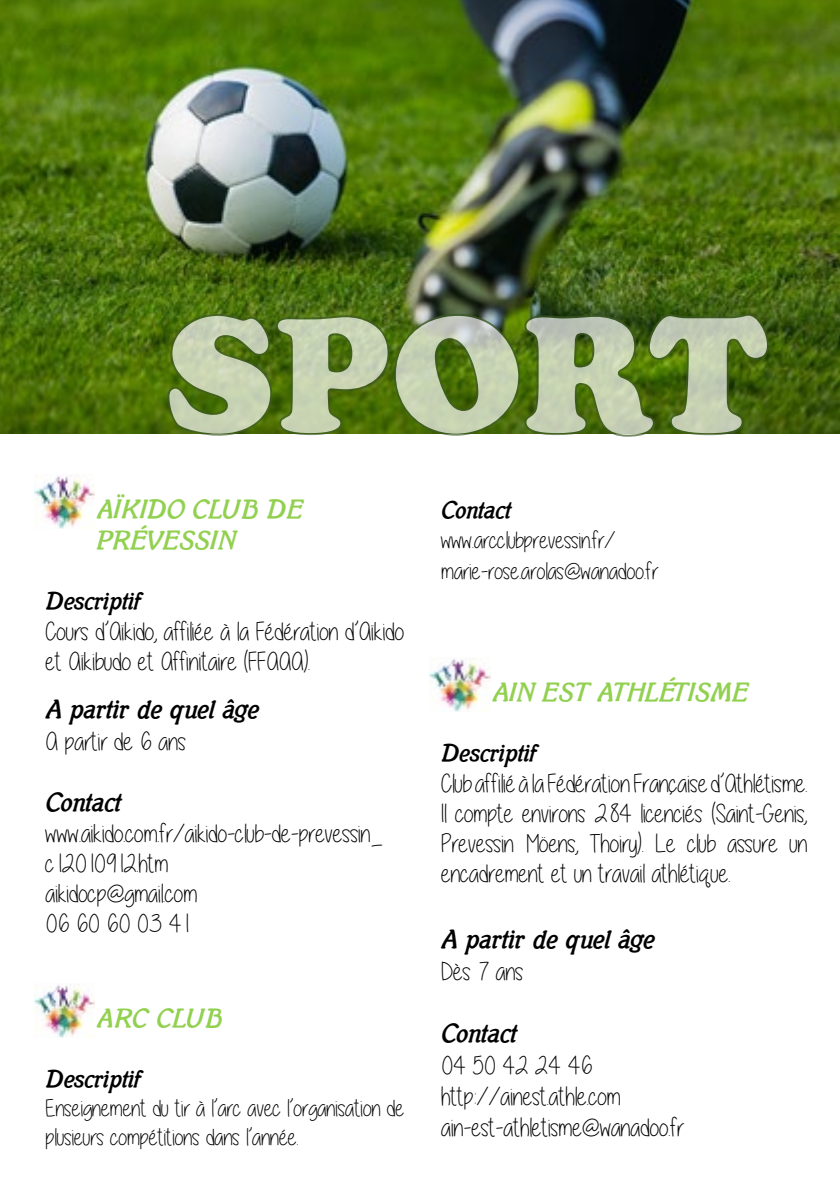
<style>
.page{position:relative;width:840px;height:1191px;background:#fff}
.page>*{position:absolute;margin:0;border:0;box-sizing:border-box;transform-origin:0 0}
.t1{font:26px/30px "Alittlesunshine";color:#000}
.t2{font:700 26px "Mutter Krause Halbfett";color:#000}
.t3{font:700 26px/31.2px "Mutter Krause Halbfett";color:#92d050}
.t4{font:24px/28.8px "Alittlesunshine";color:#000}
.t5{font:700 24px "Mutter Krause Halbfett";color:#000}
</style>
<div class="page">
<img style="left:0;top:0;width:839px;height:434px">
<svg style="left:166px;top:313px;width:603px;height:124px;background:#91a56f"></svg>
<img style="left:34px;top:475px;width:61px;height:53px">
<img style="left:429px;top:658px;width:61px;height:53px">
<img style="left:34px;top:984px;width:61px;height:53px">
<p class="t3" style="left:97px;top:493px;width:208px">AÏKIDO CLUB DE<br>PRÉVESSIN</p>
<p class="t5" style="left:46px;top:586px;width:98px">Descriptif</p>
<p class="t1" style="left:46px;top:616px;width:360px">Cours d’Aïkido, affiliée à la Fédération d’Aïkido et Aïkibudo et Affinitaire (FFAAA).</p>
<p class="t2" style="left:46px;top:693px;width:215px">A partir de quel âge</p>
<p class="t1" style="left:46px;top:727px;width:142px">A partir de 6 ans</p>
<p class="t2" style="left:46px;top:785px;width:78px">Contact</p>
<p class="t1" style="left:46px;top:818px;width:338px">www.aikido.com.fr/aikido-club-de-prevessin_ c12010912.htm<br>aikidocp@gmail.com<br>06 60 60 03 41</p>
<p class="t3" style="left:97px;top:1002px;width:127px">ARC CLUB</p>
<p class="t5" style="left:46px;top:1063px;width:98px">Descriptif</p>
<p class="t4" style="left:46px;top:1094px;width:360px">Enseignement du tir à l’arc avec l’organisation de plusieurs compétitions dans l’année.</p>
<p class="t5" style="left:441px;top:495px;width:72px">Contact</p>
<p class="t4" style="left:441px;top:524px;width:218px;line-height:31.2px">www.arcclubprevessin.fr/ marie-rose.arolas@wanadoo.fr</p>
<p class="t3" style="left:492px;top:676px;width:257px">AIN EST ATHLÉTISME</p>
<p class="t5" style="left:441px;top:738px;width:98px">Descriptif</p>
<p class="t1" style="left:441px;top:768px;width:367px;text-align:justify">Club affilié à la Fédération Française d’Athlétisme.<br>Il compte environs 284 licenciés (Saint-Genis, Prevessin Möens, Thoiry). Le club assure un encadrement et un travail athlétique.</p>
<p class="t2" style="left:441px;top:923px;width:215px">A partir de quel âge</p>
<p class="t1" style="left:441px;top:957px;width:83px">Dès 7 ans</p>
<p class="t2" style="left:441px;top:1016px;width:78px">Contact</p>
<p class="t1" style="left:441px;top:1050px;width:244px;line-height:31.2px">04 50 42 24 46 http://ainest.athle.com ain-est-athletisme@wanadoo.fr</p>
</div>
